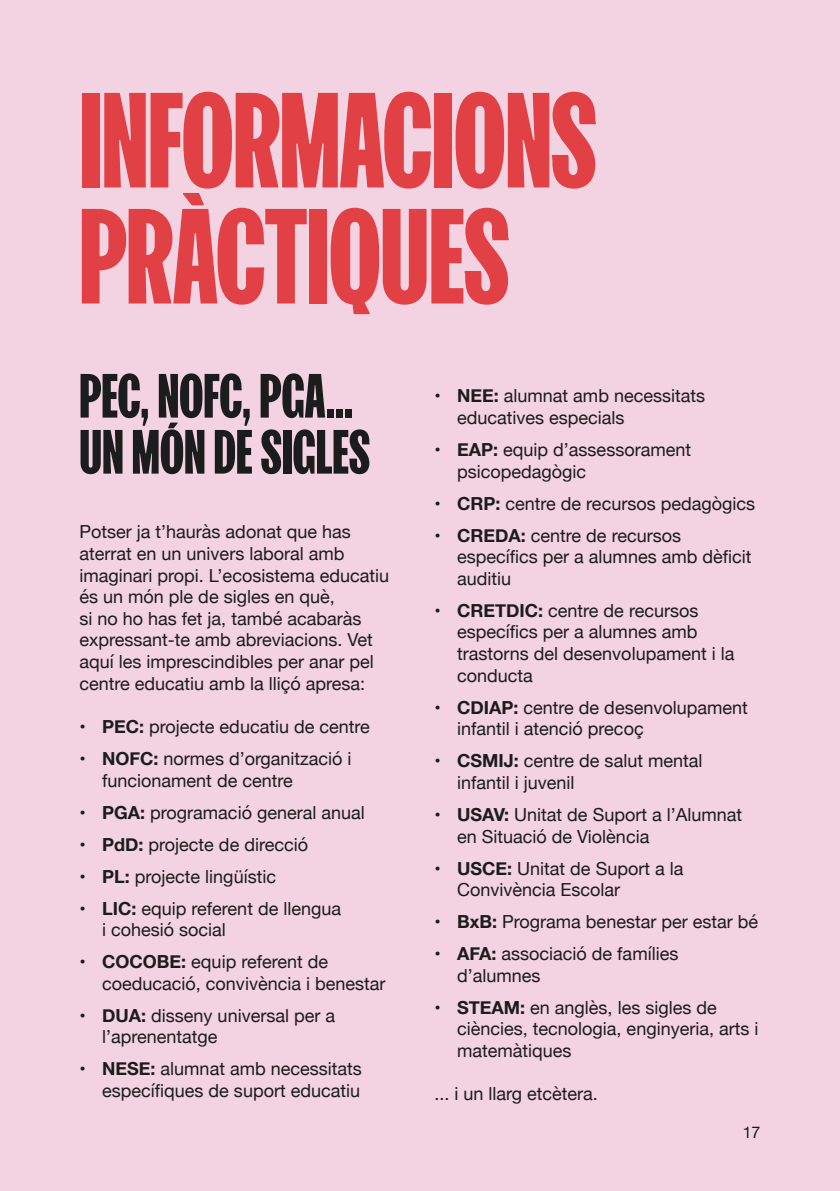
<style>
.page{position:relative;width:840px;height:1191px;background:#fff}
.page>*{position:absolute;margin:0;border:0;box-sizing:border-box;transform-origin:0 0}
.t1{font:130px/116px "FK Screamer Legacy Upright";letter-spacing:-.005em;color:#e14045}
.t2{font:60px/56px "FK Screamer Legacy Upright";letter-spacing:.005em;color:#1b1c1c}
.Notes{font:18px/21.6px "Helvetica Neue";color:#1b1c1c}
.Notes-2{font:16px "Helvetica Neue";color:#1b1c1c}
.s1{font-weight:700}
</style>
<div class="page">
<div style="left:0;top:0;width:839px;height:1191px;background:#f3d2e1"></div>
<h1 class="t1" style="left:79px;top:85px;width:518px">INFORMACIONS<br>PRÀCTIQUES</h1>
<h2 class="t2" style="left:79px;top:369px;width:292px">PEC, NOFC, PGA...<br>UN MÓN DE SIGLES</h2>
<p class="Notes" style="left:79px;top:522px;width:311px">Potser ja t’hauràs adonat que has aterrat en un univers laboral amb imaginari propi. L’ecosistema educatiu és un món ple de sigles en què,</p>
<p class="Notes" style="left:79px;top:608px;width:283px">si no ho has fet ja, també acabaràs</p>
<p class="Notes" style="left:79px;top:630px;width:296px;text-align:justify">expressant-te amb abreviacions. Vet aquí les imprescindibles per anar pel centre educatiu amb la lliçó apresa:</p>
<p class="Notes" style="left:79px;top:716px;width:292px"><span class="s1">• PEC:</span> projecte educatiu de centre</p>
<p class="Notes" style="left:102px;top:748px;width:251px;text-indent:-23px"><span class="s1">• NOFC:</span> normes d’organització i funcionament de centre</p>
<p class="Notes" style="left:79px;top:802px;width:287px"><span class="s1">• PGA:</span> programació general anual</p>
<p class="Notes" style="left:79px;top:834px;width:230px"><span class="s1">• PdD:</span> projecte de direcció</p>
<p class="Notes" style="left:79px;top:866px;width:198px"><span class="s1">• PL:</span> projecte lingüístic</p>
<p class="Notes" style="left:102px;top:898px;width:240px;text-indent:-23px"><span class="s1">• LIC:</span> equip referent de llengua i cohesió social</p>
<p class="Notes" style="left:102px;top:952px;width:285px;text-indent:-23px"><span class="s1">• COCOBE:</span> equip referent de coeducació, convivència i benestar</p>
<p class="Notes" style="left:102px;top:1005px;width:234px;text-indent:-23px"><span class="s1">• DUA:</span> disseny universal per a l’aprenentatge</p>
<p class="Notes" style="left:79px;top:1059px;width:284px;text-align:right"><span class="s1">• NESE:</span> alumnat amb necessitats específiques de suport educatiu</p>
<p class="Notes" style="left:457px;top:386px;width:249px;text-indent:-23px"><span class="s1">• NEE:</span> alumnat amb necessitats educatives especials</p>
<p class="Notes" style="left:457px;top:440px;width:235px;text-indent:-23px"><span class="s1">• EAP:</span> equip d’assessorament psicopedagògic</p>
<p class="Notes" style="left:434px;top:493px;width:322px"><span class="s1">• CRP:</span> centre de recursos pedagògics</p>
<p class="Notes" style="left:457px;top:525px;width:296px;text-indent:-23px"><span class="s1">• CREDA:</span> centre de recursos específics per a alumnes amb dèficit auditiu</p>
<p class="Notes" style="left:457px;top:600px;width:279px;text-indent:-23px"><span class="s1">• CRETDIC:</span> centre de recursos específics per a alumnes amb trastorns del desenvolupament i la conducta</p>
<p class="Notes" style="left:457px;top:697px;width:292px;text-indent:-23px"><span class="s1">• CDIAP:</span> centre de desenvolupament infantil i atenció precoç</p>
<p class="Notes" style="left:457px;top:751px;width:247px;text-indent:-23px"><span class="s1">• CSMIJ:</span> centre de salut mental infantil i juvenil</p>
<p class="Notes" style="left:457px;top:804px;width:286px;text-indent:-23px"><span class="s1">• USAV:</span> Unitat de Suport a l’Alumnat en Situació de Violència</p>
<p class="Notes" style="left:457px;top:858px;width:228px;text-indent:-23px"><span class="s1">• USCE:</span> Unitat de Suport a la<br>Convivència Escolar</p>
<p class="Notes" style="left:434px;top:912px;width:325px"><span class="s1">• BxB:</span> Programa benestar per estar bé</p>
<p class="Notes" style="left:457px;top:944px;width:223px;text-indent:-23px"><span class="s1">• AFA:</span> associació de famílies d’alumnes</p>
<p class="Notes" style="left:457px;top:997px;width:303px;text-indent:-23px"><span class="s1">• STEAM:</span> en anglès, les sigles de ciències, tecnologia, enginyeria, arts i matemàtiques</p>
<p class="Notes" style="left:434px;top:1084px;width:165px">... i un llarg etcètera.</p>
<p class="Notes-2" style="left:742px;top:1121px;width:19px">17</p>
</div>
